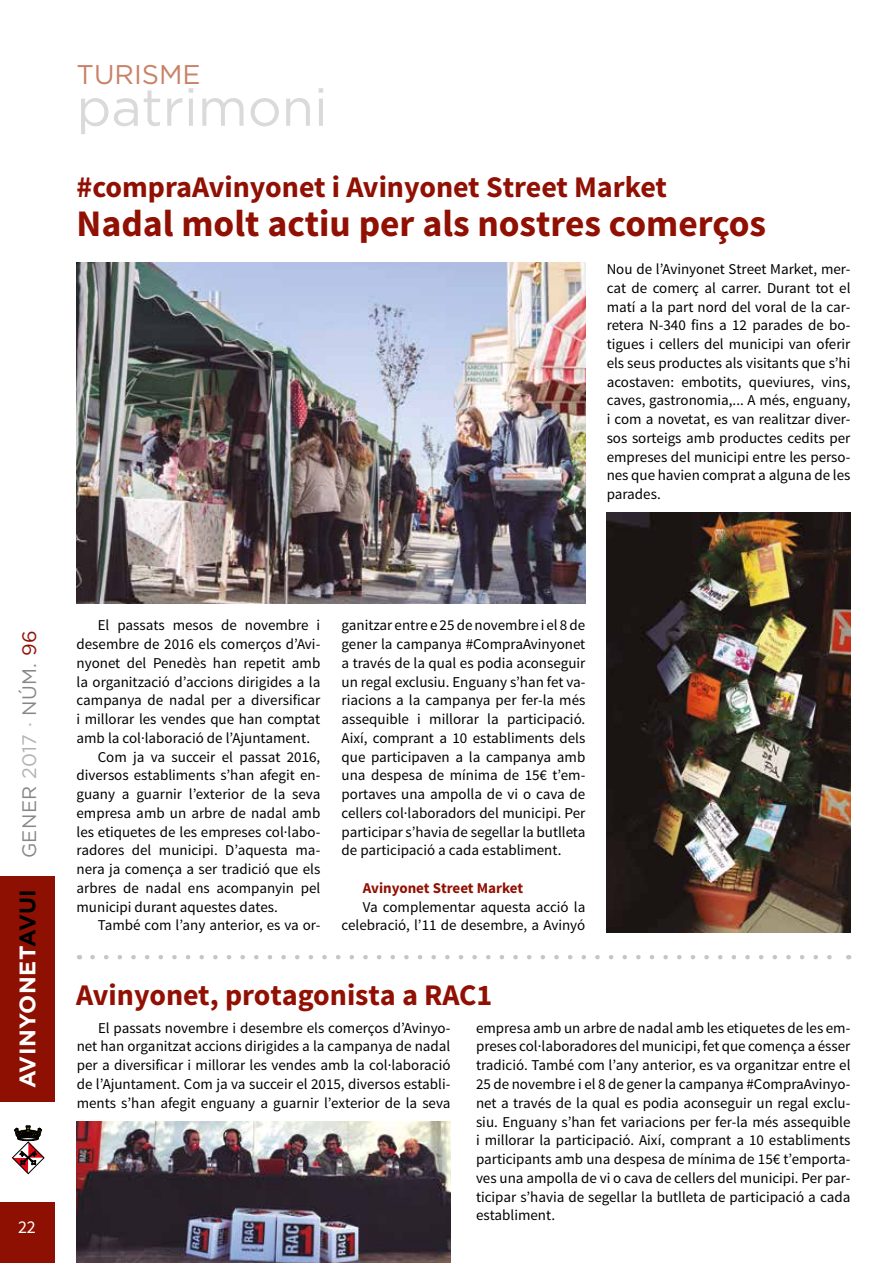
<style>
.page{position:relative;width:893px;height:1263px;background:#fff}
.page>*{position:absolute;margin:0;border:0;box-sizing:border-box;transform-origin:0 0}
.t1{font:52.5px "Gotham";color:#dadada}
.t2{font:700 37.5px "Source Sans Pro";color:#911004}
.t3{font:700 30px "Source Sans Pro";color:#911004}
.t4{font:27px "Gotham";color:#c98167}
.t5{font:700 22.5px "Gotham";letter-spacing:.02em;color:#fff}
.t6{font:19.5px "Gotham";letter-spacing:.02em;color:#878787}
.t7{font:18px "Source Sans Pro";color:#fff}
.t8{font:15px/18.8px "Source Sans Pro";color:#000;text-align:justify}
.t9{font:700 15px "Source Sans Pro";color:#911004}
.s1{color:#b3b2b2}
.s2{color:#911004}
.s3{color:#000}
</style>
<div class="page">
<div style="left:0;top:1202px;width:55px;height:61px;background:#8d1003"></div>
<div style="left:0;top:876px;width:55px;height:225px;background:#8d1003"></div>
<svg style="left:12px;top:1125px;width:33px;height:49px"></svg>
<img style="left:77px;top:263px;width:509px;height:341px">
<img style="left:607px;top:512px;width:243px;height:420px">
<svg style="left:92px;top:955px;width:740px;height:4px"></svg>
<img style="left:77px;top:1121px;width:374px;height:142px">
<h3 class="t4" style="left:77px;top:59px;width:126px">TURISME</h3>
<h1 class="t1" style="left:77px;top:78px;width:253px">patrimoni</h1>
<h3 class="t3" style="left:77px;top:168px;width:592px">#compraAvinyonet i Avinyonet Street Market</h3>
<h2 class="t2" style="left:77px;top:199px;width:691px">Nadal molt actiu per als nostres comerços</h2>
<p class="t8" style="left:607px;top:260px;width:245px">Nou de l’Avinyonet Street Market, mer&shy;cat de comerç al carrer. Durant tot el matí a la part nord del voral de la car&shy;retera N-340 fins a 12 parades de bo&shy;tigues i cellers del municipi van oferir els seus productes als visitants que s’hi acostaven: embotits, queviures, vins, caves, gastronomia,... A més, enguany, i com a novetat, es van realitzar diver&shy;sos sorteigs amb productes cedits per empreses del municipi entre les perso&shy;nes que havien comprat a alguna de les parades.</p>
<h3 class="t6" style="left:18px;top:858px;width:229px;rotate:-90deg">GENER <span class="s1">2017 ·</span> NÚM. <span class="s2">96</span></h3>
<h3 class="t5" style="left:14px;top:1088px;width:201px;rotate:-90deg">AVINYONET<span class="s3">AVUI</span></h3>
<p class="t7" style="left:18px;top:1216px;width:19px">22</p>
<p class="t8" style="left:98px;top:616px;width:224px">El passats mesos de novembre i</p>
<p class="t8" style="left:77px;top:635px;width:245px">desembre de 2016 els comerços d’Avi-</p>
<p class="t8" style="left:77px;top:654px;width:245px">nyonet del Penedès han repetit amb</p>
<p class="t8" style="left:77px;top:672px;width:245px">la organització d’accions dirigides a la</p>
<p class="t8" style="left:77px;top:691px;width:245px">campanya de nadal per a diversificar</p>
<p class="t8" style="left:77px;top:710px;width:245px">i millorar les vendes que han comptat</p>
<p class="t8" style="left:77px;top:729px;width:235px">amb la col·laboració de l’Ajuntament.</p>
<p class="t8" style="left:98px;top:747px;width:224px">Com ja va succeir el passat 2016,</p>
<p class="t8" style="left:77px;top:766px;width:245px">diversos establiments s’han afegit en-</p>
<p class="t8" style="left:77px;top:785px;width:245px">guany a guarnir l’exterior de la seva</p>
<p class="t8" style="left:77px;top:804px;width:245px">empresa amb un arbre de nadal amb</p>
<p class="t8" style="left:77px;top:822px;width:245px">les etiquetes de les empreses col·labo-</p>
<p class="t8" style="left:77px;top:841px;width:245px">radores del municipi. D’aquesta ma-</p>
<p class="t8" style="left:77px;top:860px;width:245px">nera ja comença a ser tradició que els</p>
<p class="t8" style="left:77px;top:879px;width:245px">arbres de nadal ens acompanyin pel</p>
<p class="t8" style="left:77px;top:897px;width:203px">municipi durant aquestes dates.</p>
<p class="t8" style="left:98px;top:916px;width:224px">També com l’any anterior, es va or-</p>
<p class="t8" style="left:342px;top:616px;width:245px">ganitzar entre e 25 de novembre i el 8 de gener la campanya #CompraAvinyonet a través de la qual es podia aconseguir un regal exclusiu. Enguany s’han fet va&shy;riacions a la campanya per fer-la més assequible i millorar la participació.<br>Així, comprant a 10 establiments dels que participaven a la campanya amb una despesa de mínima de 15€ t’em&shy;portaves una ampolla de vi o cava de cellers col·laboradors del municipi. Per participar s’havia de segellar la butlleta de participació a cada establiment.</p>
<p class="t9" style="left:363px;top:878px;width:162px">Avinyonet Street Market</p>
<p class="t8" style="left:342px;top:897px;width:245px;text-align:right">Va complementar aquesta acció la celebració, l’11 de desembre, a Avinyó</p>
<h3 class="t3" style="left:76px;top:975px;width:418px">Avinyonet, protagonista a RAC1</h3>
<p class="t8" style="left:77px;top:1019px;width:375px;text-indent:21px">El passats novembre i desembre els comerços d’Avinyo&shy;net han organitzat accions dirigides a la campanya de nadal per a diversificar i millorar les vendes amb la col·laboració de l’Ajuntament. Com ja va succeir el 2015, diversos establi&shy;ments s’han afegit enguany a guarnir l’exterior de la seva</p>
<p class="t8" style="left:476px;top:1019px;width:376px">empresa amb un arbre de nadal amb les etiquetes de les em&shy;preses col·laboradores del municipi, fet que comença a ésser tradició. També com l’any anterior, es va organitzar entre el 25 de novembre i el 8 de gener la campanya #CompraAvinyo&shy;net a través de la qual es podia aconseguir un regal exclu&shy;siu. Enguany s’han fet variacions per fer-la més assequible i millorar la participació. Així, comprant a 10 establiments participants amb una despesa de mínima de 15€ t’emporta&shy;ves una ampolla de vi o cava de cellers del municipi. Per par&shy;ticipar s’havia de segellar la butlleta de participació a cada establiment.</p>
</div>
